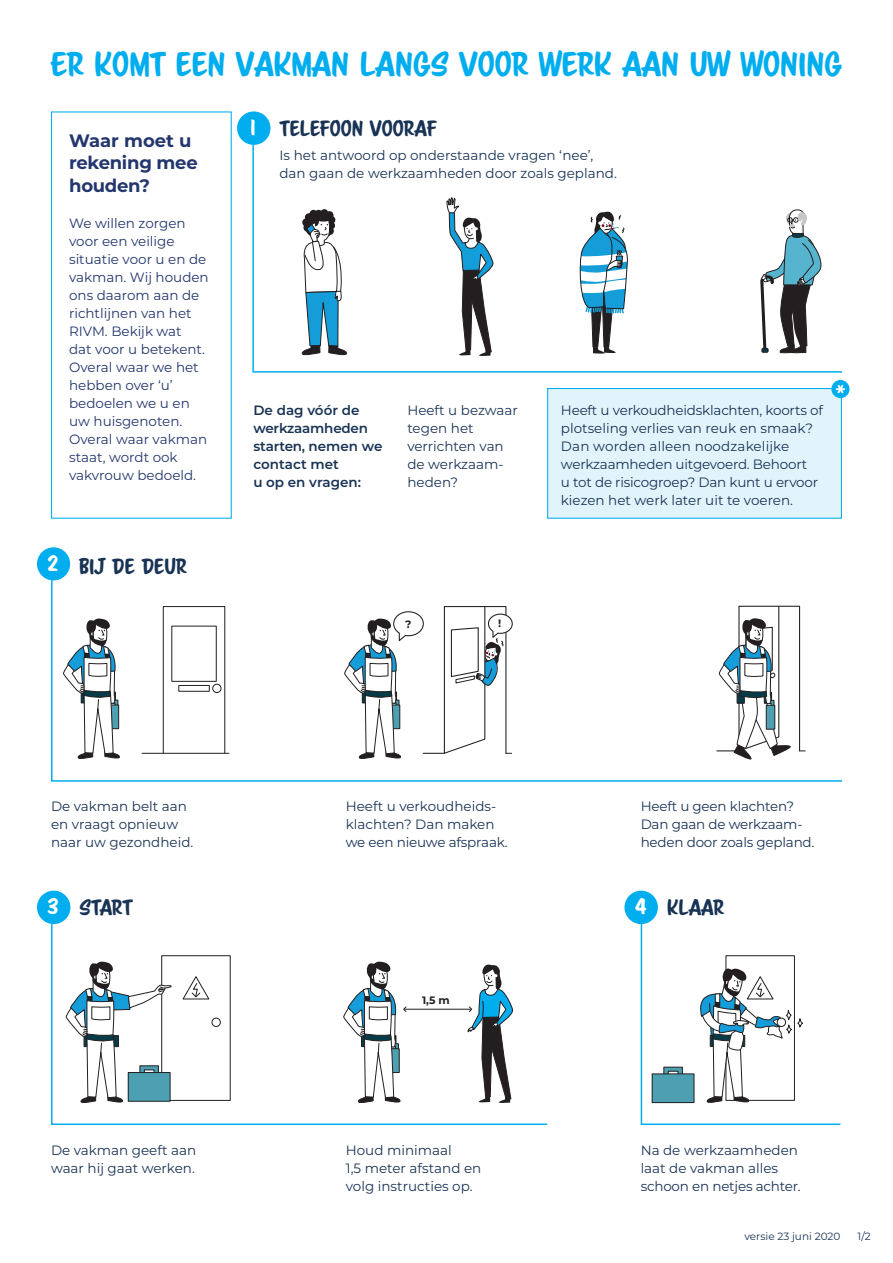
<style>
.page{position:relative;width:893px;height:1263px;background:#fff}
.page>*{position:absolute;margin:0;border:0;box-sizing:border-box;transform-origin:0 0}
.t1{font:30.3px "Scriptorama Markdown JF";color:#00aeef}
.Kop{font:19.5px "Scriptorama Markdown JF";color:#193355}
.Kop-2{font:19.5px "Scriptorama Markdown JF";color:#fff}
.t2{font:700 18px/22.5px "Montserrat";letter-spacing:-.015em;color:#23366d}
.Body{font:13.5px/18px "Montserrat";color:#193355}
.t3{font:13.5px/18px "Montserrat";color:#23366d}
.Body-2{font:600 13.5px/18px "Montserrat";color:#193355}
.t4{font:700 10.8px "Montserrat";color:#231f20}
.t5{font:700 10.65px "Montserrat";color:#231f20}
.Body-3{font:10.5px "Montserrat";color:#193355}
</style>
<div class="page">
<div style="left:51px;top:111px;width:181px;height:408px;border:1px solid #00aeef"></div>
<div style="left:548px;top:388px;width:293px;height:130px;background:#e1f4fc"></div>
<div style="left:547px;top:388px;width:295px;height:131px;border:1px solid #00aeef"></div>
<div style="left:831px;top:380px;width:18px;height:18px;background:#00aeef;border-radius:50%"></div>
<svg style="left:836px;top:385px;width:9px;height:8px"></svg>
<svg style="left:50px;top:564px;width:792px;height:218px"></svg>
<div style="left:37px;top:547px;width:33px;height:33px;background:#00aeef;border-radius:50%"></div>
<svg style="left:51px;top:907px;width:497px;height:218px"></svg>
<div style="left:161px;top:955px;width:70px;height:146px;border:1px solid #231f20"></div>
<div style="left:212px;top:1018px;width:8px;height:8px;background:#fff;border-radius:50%"></div>
<div style="left:212px;top:1018px;width:9px;height:9px;border:1px solid #231f20;border-radius:50%"></div>
<svg style="left:65px;top:961px;width:107px;height:155px"></svg>
<svg style="left:182px;top:976px;width:28px;height:24px"></svg>
<div style="left:37px;top:891px;width:33px;height:33px;background:#00aeef;border-radius:50%"></div>
<svg style="left:640px;top:911px;width:201px;height:214px"></svg>
<svg style="left:252px;top:117px;width:590px;height:256px"></svg>
<div style="left:237px;top:111px;width:33px;height:34px;background:#00aeef;border-radius:50%"></div>
<div style="left:624px;top:891px;width:34px;height:33px;background:#00aeef;border-radius:50%"></div>
<p class="t1" style="left:51px;top:44px;width:793px">ER KOMT EEN VAKMAN LANGS VOOR WERK AAN UW WONING</p>
<p class="t2" style="left:69px;top:128px;width:130px">Waar moet u rekening mee houden?</p>
<p class="t3" style="left:69px;top:214px;width:141px">We willen zorgen voor een veilige situatie voor u en de vakman. Wij houden ons daarom aan de richtlijnen van het<br>RIVM. Bekijk wat<br>dat voor u betekent.<br>Overal waar we het hebben over ‘u’ bedoelen we u en uw huisgenoten.<br>Overal waar vakman staat, wordt ook vakvrouw bedoeld.</p>
<p class="Kop-2" style="left:47px;top:550px;width:13px">2</p>
<p class="Kop" style="left:79px;top:554px;width:109px">BIJ DE DEUR</p>
<p class="Kop-2" style="left:249px;top:115px;width:9px">1</p>
<p class="Kop" style="left:280px;top:116px;width:158px">TELEFOON VOORAF</p>
<p class="Body" style="left:279px;top:146px;width:339px">Is het antwoord op onderstaande vragen ‘nee’, dan gaan de werkzaamheden door zoals gepland.</p>
<p class="Body-2" style="left:253px;top:400px;width:131px">De dag vóór de werkzaamheden starten, nemen we contact met<br>u op en vragen:</p>
<p class="Body" style="left:407px;top:401px;width:112px">Heeft u bezwaar tegen het verrichten van de werkzaam&shy;heden?</p>
<p class="Body" style="left:561px;top:401px;width:264px">Heeft u verkoudheidsklachten, koorts of plotseling verlies van reuk en smaak?<br>Dan worden alleen noodzakelijke werkzaamheden uitgevoerd. Behoort<br>u tot de risicogroep? Dan kunt u ervoor kiezen het werk later uit te voeren.</p>
<p class="t5" style="left:405px;top:616px;width:8px">?</p>
<p class="t5" style="left:498px;top:615px;width:5px">!</p>
<p class="Body" style="left:51px;top:797px;width:137px">De vakman belt aan en vraagt opnieuw</p>
<p class="Body" style="left:51px;top:833px;width:144px">naar uw gezondheid.</p>
<p class="Kop-2" style="left:47px;top:894px;width:13px">3</p>
<p class="Kop" style="left:80px;top:895px;width:55px">START</p>
<p class="Body" style="left:346px;top:797px;width:163px">Heeft u verkoudheids&shy;klachten? Dan maken we een nieuwe afspraak.</p>
<p class="t4" style="left:422px;top:992px;width:29px">1,5 m</p>
<p class="Body" style="left:641px;top:797px;width:175px">Heeft u geen klachten?<br>Dan gaan de werkzaam&shy;heden door zoals gepland.</p>
<p class="Kop-2" style="left:635px;top:894px;width:14px">4</p>
<p class="Kop" style="left:667px;top:895px;width:59px">KLAAR</p>
<p class="Body" style="left:51px;top:1141px;width:147px">De vakman geeft aan waar hij gaat werken.</p>
<p class="Body" style="left:346px;top:1141px;width:137px">Houd minimaal<br>1,5 meter afstand en volg instructies op.</p>
<p class="Body" style="left:641px;top:1141px;width:161px">Na de werkzaamheden laat de vakman alles schoon en netjes achter.</p>
<p class="Body-3" style="left:744px;top:1229px;width:98px">versie 23 juni 2020</p>
<p class="Body-3" style="left:858px;top:1229px;width:15px">1/2</p>
</div>
